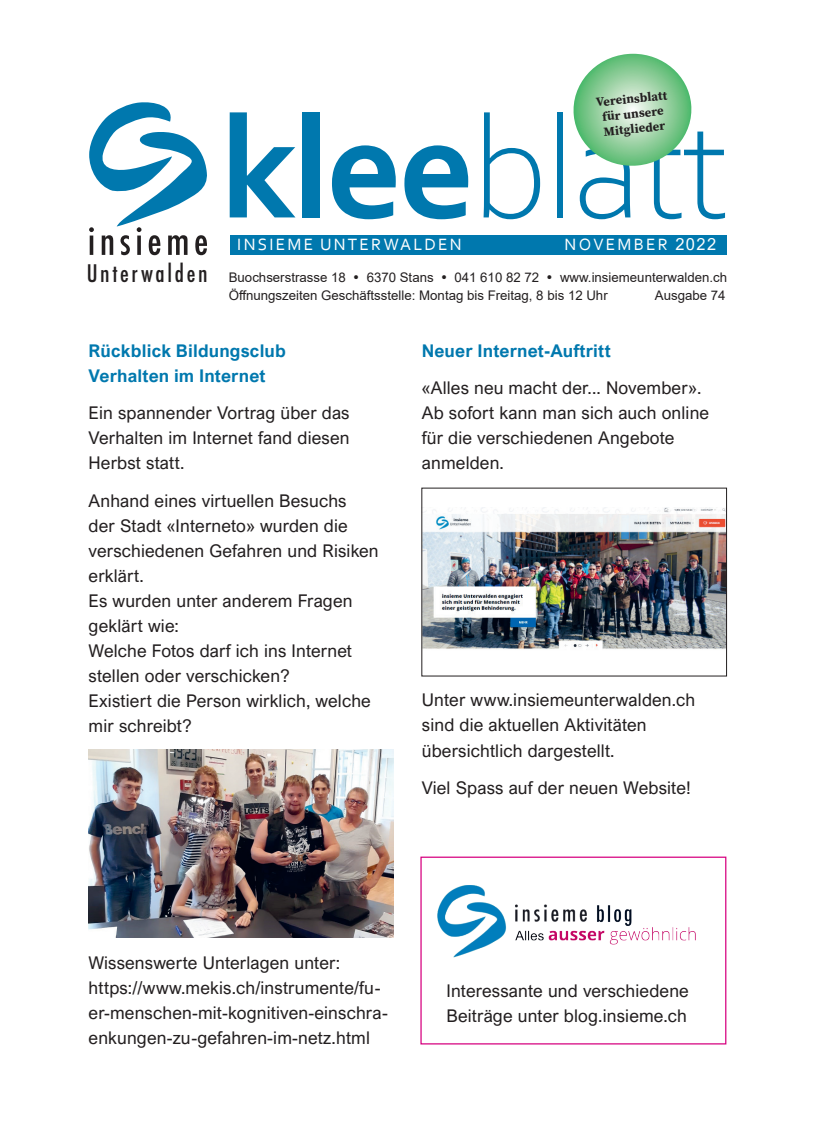
<style>
.page{position:relative;width:815px;height:1124px;background:#fff}
.page>*{position:absolute;margin:0;border:0;box-sizing:border-box;transform-origin:0 0}
.t1{font:300 148.5px "Corbel";letter-spacing:-.025em;color:#0078ae}
.t2{font:500 26.62px "Futura PT Cond";letter-spacing:.1em;color:#231f20}
.t3{font:17.5px/25px "Arial Nova";letter-spacing:.01em;color:#231f20}
.t4{font:700 17.5px/25px "Arial Nova";letter-spacing:.01em;color:#0078ae}
.t5{font:17.12px "Corbel";letter-spacing:.13em;color:#fff}
.t6{font:13.25px/17.8px "Arial";color:#231f20}
.t7{font:12.5px/15px "Source Serif Variable";color:#231f20;text-align:center}
.s1{font-weight:700}
.s2{font-family:"Arial Nova";font-size:16.38px}
</style>
<div class="page">
<svg style="left:89px;top:102px;width:118px;height:153px"></svg>
<div style="left:230px;top:235px;width:496px;height:20px;background:#0078ae"></div>
<svg style="left:573px;top:54px;width:119px;height:112px"></svg>
<img style="left:89px;top:749px;width:304px;height:188px">
<img style="left:423px;top:507px;width:302px;height:142px">
<div style="left:420px;top:856px;width:306px;height:188px;border:1px solid #d6017f"></div>
<img style="left:437px;top:885px;width:258px;height:72px">
<h2 class="t2" style="left:87px;top:258px;width:122px">Unterwalden</h2>
<p class="t7" style="left:595px;top:95px;width:73px;rotate:-6deg">Vereinsblatt für unsere<br>Mitglieder</p>
<h1 class="t1" style="left:220px;top:72px;width:512px"><span class="s1">klee</span>blatt</h1>
<p class="t5" style="left:237px;top:234px;width:226px">INSIEME UNTERWALDEN</p>
<p class="t5" style="left:565px;top:234px;width:153px">NOVEMBER <span class="s2">2022</span></p>
<p class="t6" style="left:229px;top:268px;width:500px">Buochserstrasse 18 • 6370 Stans • 041 610 82 72 • www.insiemeunterwalden.ch<br>Öffnungszeiten Geschäftsstelle: Montag bis Freitag, 8 bis 12 Uhr</p>
<p class="t6" style="left:655px;top:286px;width:72px">Ausgabe 74</p>
<p class="t4" style="left:89px;top:338px;width:199px">Rückblick Bildungsclub<br>Verhalten im Internet</p>
<p class="t3" style="left:89px;top:400px;width:263px;text-align:justify">Ein spannender Vortrag über das Verhalten im Internet fand diesen Herbst statt.</p>
<p class="t3" style="left:89px;top:488px;width:292px">Anhand eines virtuellen Besuchs<br>der Stadt «Interneto» wurden die verschiedenen Gefahren und Risiken erklärt.<br>Es wurden unter anderem Fragen geklärt wie:<br>Welche Fotos darf ich ins Internet stellen oder verschicken?<br>Existiert die Person wirklich, welche mir schreibt?</p>
<p class="t4" style="left:422px;top:338px;width:191px">Neuer Internet-Auftritt</p>
<p class="t3" style="left:422px;top:375px;width:289px">«Alles neu macht der... November».<br>Ab sofort kann man sich auch online für die verschiedenen Angebote anmelden.</p>
<p class="t3" style="left:422px;top:687px;width:275px">Unter www.insiemeunterwalden.ch sind die aktuellen Aktivitäten übersichtlich dargestellt.</p>
<p class="t3" style="left:422px;top:775px;width:271px">Viel Spass auf der neuen Website!</p>
<p class="t3" style="left:89px;top:950px;width:301px">Wissenswerte Unterlagen unter: https://www.mekis.ch/instrumente/fu&shy;er-menschen-mit-kognitiven-einschra&shy;enkungen-zu-gefahren-im-netz.html</p>
<p class="t3" style="left:446px;top:978px;width:244px">Interessante und verschiedene<br>Beiträge unter blog.insieme.ch</p>
</div>
